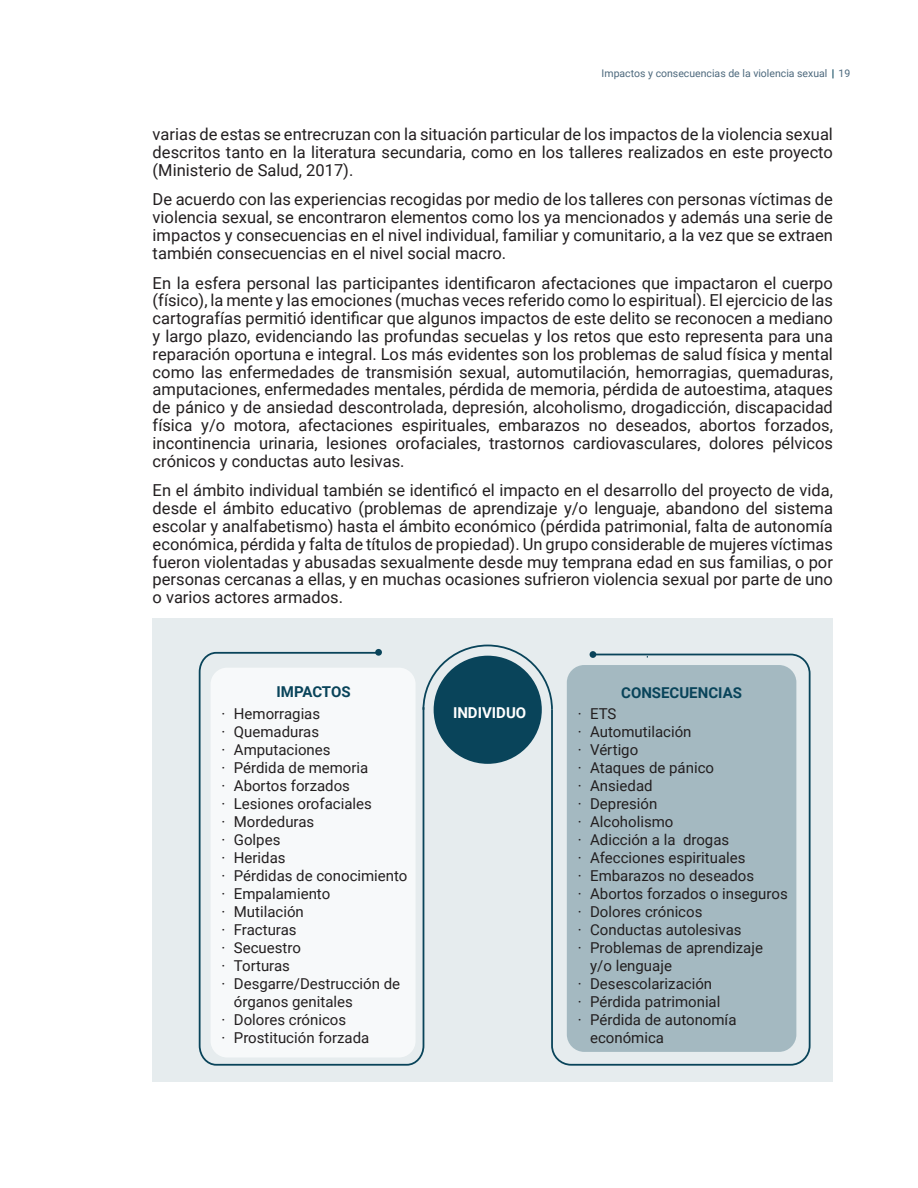
<style>
.page{position:relative;width:918px;height:1188px;background:#fff}
.page>*{position:absolute;margin:0;border:0;box-sizing:border-box;transform-origin:0 0}
.t1{font:16.5px/17.9px "Roboto";color:#231f20;text-align:justify}
.t2{font:15px "Roboto";color:#231f20}
.t3{font:700 15px "Roboto";color:#09445a}
.t4{font:700 15px "Roboto";color:#fff}
.t5{font:10.5px "Roboto";color:#4c687c}
</style>
<div class="page">
<div style="left:153px;top:618px;width:680px;height:464px;background:#e6ecee"></div>
<div style="left:434px;top:656px;width:108px;height:108px;background:#09445a;border-radius:50%"></div>
<svg style="left:425px;top:644px;width:125px;height:68px"></svg>
<svg style="left:198px;top:651px;width:227px;height:415px;background:#eff3f4"></svg>
<svg style="left:550px;top:653px;width:261px;height:413px;background:#abbec5"></svg>
<div style="left:375px;top:649px;width:7px;height:7px;background:#09445a;border-radius:50%"></div>
<div style="left:590px;top:651px;width:6px;height:7px;background:#09445a;border-radius:50%"></div>
<p class="t5" style="left:602px;top:66px;width:250px">Impactos y consecuencias de la violencia sexual 19</p>
<p class="t1" style="left:153px;top:125px;width:682px">varias de estas se entrecruzan con la situación particular de los impactos de la violencia sexual descritos tanto en la literatura secundaria, como en los talleres realizados en este proyecto (Ministerio de Salud, 2017).</p>
<p class="t1" style="left:153px;top:190px;width:682px">De acuerdo con las experiencias recogidas por medio de los talleres con personas víctimas de violencia sexual, se encontraron elementos como los ya mencionados y además una serie de impactos y consecuencias en el nivel individual, familiar y comunitario, a la vez que se extraen también consecuencias en el nivel social macro.</p>
<p class="t1" style="left:153px;top:273px;width:682px">En la esfera personal las participantes identificaron afectaciones que impactaron el cuerpo (físico), la mente y las emociones (muchas veces referido como lo espiritual). El ejercicio de las cartografías permitió identificar que algunos impactos de este delito se reconocen a mediano y largo plazo, evidenciando las profundas secuelas y los retos que esto representa para una reparación oportuna e integral. Los más evidentes son los problemas de salud física y mental como las enfermedades de transmisión sexual, automutilación, hemorragias, quemaduras, amputaciones, enfermedades mentales, pérdida de memoria, pérdida de autoestima, ataques de pánico y de ansiedad descontrolada, depresión, alcoholismo, drogadicción, discapacidad física y/o motora, afectaciones espirituales, embarazos no deseados, abortos forzados, incontinencia urinaria, lesiones orofaciales, trastornos cardiovasculares, dolores pélvicos crónicos y conductas auto lesivas.</p>
<p class="t1" style="left:153px;top:481px;width:682px">En el ámbito individual también se identificó el impacto en el desarrollo del proyecto de vida, desde el ámbito educativo (problemas de aprendizaje y/o lenguaje, abandono del sistema escolar y analfabetismo) hasta el ámbito económico (pérdida patrimonial, falta de autonomía económica, pérdida y falta de títulos de propiedad). Un grupo considerable de mujeres víctimas fueron violentadas y abusadas sexualmente desde muy temprana edad en sus familias, o por personas cercanas a ellas, y en muchas ocasiones sufrieron violencia sexual por parte de uno o varios actores armados.</p>
<p class="t3" style="left:277px;top:682px;width:76px">IMPACTOS</p>
<p class="t2" style="left:222px;top:703px;width:100px">· Hemorragias</p>
<p class="t2" style="left:222px;top:721px;width:99px">· Quemaduras</p>
<p class="t2" style="left:222px;top:739px;width:110px">· Amputaciones</p>
<p class="t2" style="left:222px;top:757px;width:148px">· Pérdida de memoria</p>
<p class="t2" style="left:222px;top:775px;width:130px">· Abortos forzados</p>
<p class="t2" style="left:222px;top:793px;width:152px">· Lesiones orofaciales</p>
<p class="t2" style="left:222px;top:811px;width:94px">· Mordeduras</p>
<p class="t2" style="left:222px;top:829px;width:60px">· Golpes</p>
<p class="t2" style="left:222px;top:847px;width:65px">· Heridas</p>
<p class="t2" style="left:222px;top:865px;width:187px">· Pérdidas de conocimiento</p>
<p class="t2" style="left:222px;top:883px;width:110px">· Empalamiento</p>
<p class="t2" style="left:222px;top:901px;width:84px">· Mutilación</p>
<p class="t2" style="left:222px;top:919px;width:76px">· Fracturas</p>
<p class="t2" style="left:222px;top:937px;width:81px">· Secuestro</p>
<p class="t2" style="left:222px;top:955px;width:70px">· Torturas</p>
<p class="t2" style="left:222px;top:973px;width:180px">· Desgarre/Destrucción de</p>
<p class="t2" style="left:234px;top:991px;width:121px">órganos genitales</p>
<p class="t2" style="left:222px;top:1009px;width:126px">· Dolores crónicos</p>
<p class="t2" style="left:222px;top:1027px;width:149px">· Prostitución forzada</p>
<p class="t4" style="left:453px;top:702px;width:75px">INDIVIDUO</p>
<p class="t3" style="left:621px;top:682px;width:122px">CONSECUENCIAS</p>
<p class="t2" style="left:578px;top:703px;width:40px">· ETS</p>
<p class="t2" style="left:578px;top:721px;width:115px">· Automutilación</p>
<p class="t2" style="left:578px;top:739px;width:62px">· Vértigo</p>
<p class="t2" style="left:578px;top:757px;width:138px">· Ataques de pánico</p>
<p class="t2" style="left:578px;top:775px;width:76px">· Ansiedad</p>
<p class="t2" style="left:578px;top:793px;width:81px">· Depresión</p>
<p class="t2" style="left:578px;top:811px;width:97px">· Alcoholismo</p>
<p class="t2" style="left:578px;top:829px;width:153px">· Adicción a la drogas</p>
<p class="t2" style="left:578px;top:847px;width:169px">· Afecciones espirituales</p>
<p class="t2" style="left:578px;top:865px;width:178px">· Embarazos no deseados</p>
<p class="t2" style="left:578px;top:883px;width:211px">· Abortos forzados o inseguros</p>
<p class="t2" style="left:578px;top:901px;width:126px">· Dolores crónicos</p>
<p class="t2" style="left:578px;top:919px;width:165px">· Conductas autolesivas</p>
<p class="t2" style="left:578px;top:937px;width:187px">· Problemas de aprendizaje</p>
<p class="t2" style="left:590px;top:955px;width:83px">y/o lenguaje</p>
<p class="t2" style="left:578px;top:973px;width:136px">· Desescolarización</p>
<p class="t2" style="left:578px;top:991px;width:144px">· Pérdida patrimonial</p>
<p class="t2" style="left:578px;top:1009px;width:160px">· Pérdida de autonomía</p>
<p class="t2" style="left:590px;top:1027px;width:75px">económica</p>
</div>
